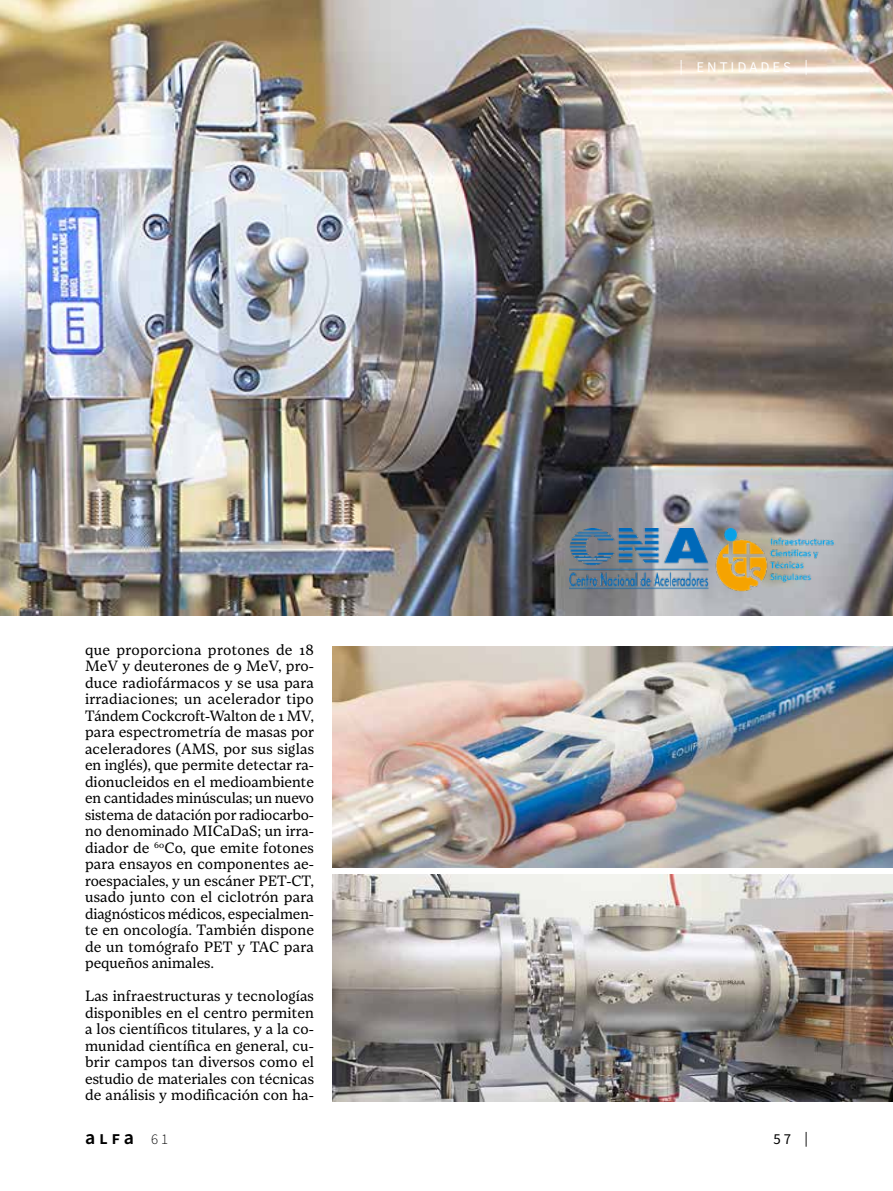
<style>
.page{position:relative;width:893px;height:1191px;background:#fff}
.page>*{position:absolute;margin:0;border:0;box-sizing:border-box;transform-origin:0 0}
.t1{font:600 19.8px "Source Sans Pro";color:#000}
.t2{font:15px/16.5px "Loretta";letter-spacing:.005em;color:#000;text-align:justify}
.t3{font:14.85px "Source Sans Pro";letter-spacing:.2em;color:#fff}
.t4{font:14.85px "Source Sans Pro";color:#000}
.s1{font-size:18.75px}
.s2{font-weight:300;font-size:14.85px}
</style>
<div class="page">
<img style="left:332px;top:874px;width:561px;height:227px">
<img style="left:0;top:0;width:893px;height:615px">
<img style="left:332px;top:646px;width:561px;height:221px">
<img style="left:570px;top:528px;width:265px;height:64px">
<p class="t2" style="left:85px;top:641px;width:231px">que proporciona protones de 18<br>MeV y deuterones de 9 MeV, pro&shy;duce radiofármacos y se usa para irradiaciones; un acelerador tipo Tándem Cockcroft-Walton de 1 MV, para espectrometría de masas por aceleradores (AMS, por sus siglas en inglés), que permite detectar ra&shy;dionucleidos en el medioambiente en cantidades minúsculas; un nuevo sistema de datación por radiocarbo&shy;no denominado MICaDaS; un irra&shy;diador de <sup>60</sup>Co, que emite fotones para ensayos en componentes ae&shy;roespaciales, y un escáner PET-CT, usado junto con el ciclotrón para diagnósticos médicos, especialmen&shy;te en oncología. También dispone de un tomógrafo PET y TAC para pequeños animales.</p>
<p class="t2" style="left:85px;top:988px;width:231px">Las infraestructuras y tecnologías disponibles en el centro permiten a los científicos titulares, y a la co&shy;munidad científica en general, cu&shy;brir campos tan diversos como el estudio de materiales con técnicas de análisis y modificación con ha-</p>
<p class="t3" style="left:680px;top:57px;width:130px">| ENTIDADES |</p>
<h1 class="t1" style="left:85px;top:1124px;width:85px">a<span class="s1">lf</span>a <span class="s2">61</span></h1>
<p class="t4" style="left:773px;top:1129px;width:36px">57 |</p>
</div>
